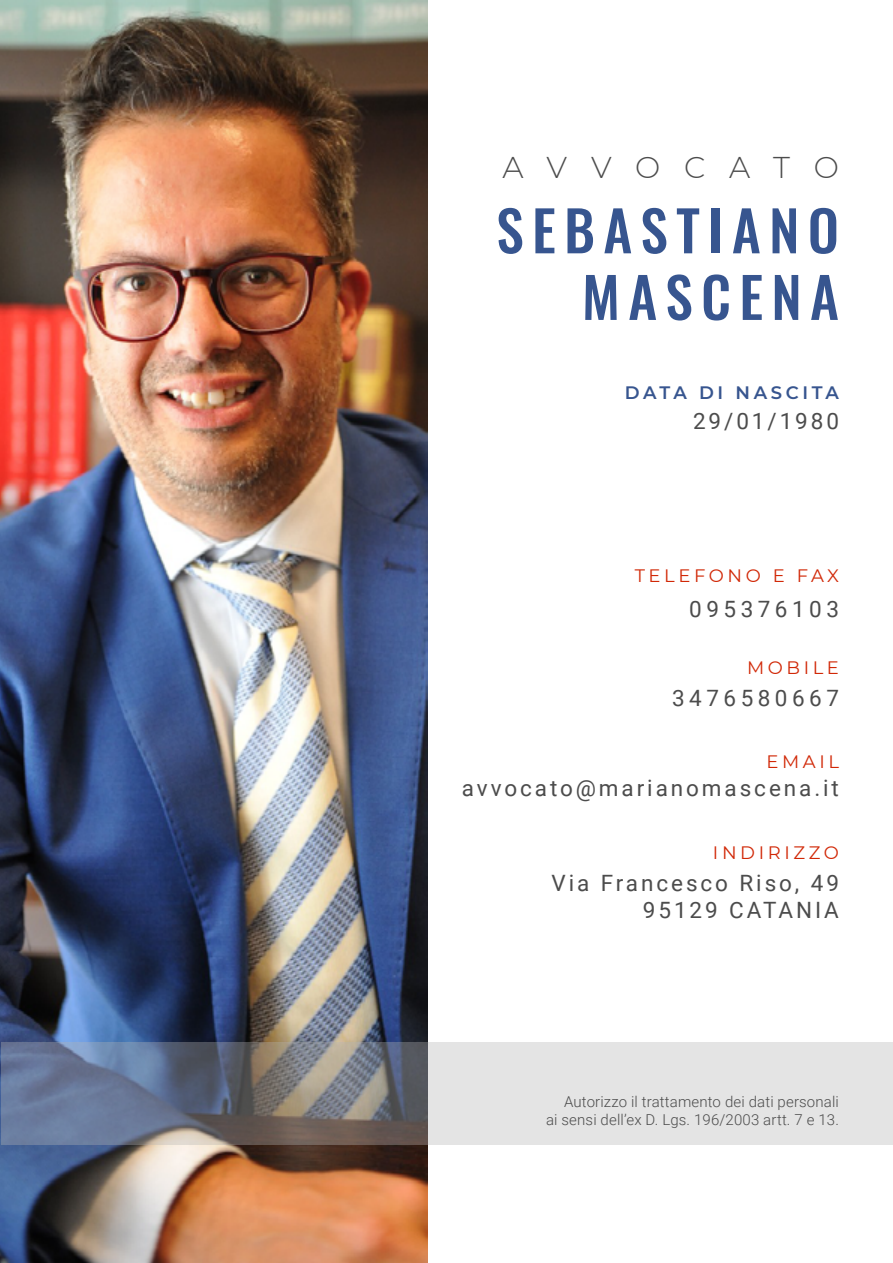
<style>
.page{position:relative;width:893px;height:1263px;background:#fff}
.page>*{position:absolute;margin:0;border:0;box-sizing:border-box;transform-origin:0 0}
.t1{font:500 55.5px "Oswald";letter-spacing:.15em;color:#37558f}
.t2{font:300 30px "Montserrat";letter-spacing:.78em;color:#4c4c4c}
.t3{font:22.5px "Roboto";letter-spacing:.13em;color:#4c4c4c}
.t4{font:22.5px "Roboto";letter-spacing:.2em;color:#4c4c4c}
.t5{font:18px "Montserrat";letter-spacing:.2em;color:#d12807}
.t6{font:600 18px "Montserrat";letter-spacing:.2em;color:#37558f}
.t7{font:300 15px "Roboto";letter-spacing:.01em;color:#4c4c4c}
</style>
<div class="page">
<img style="left:0;top:0;width:427px;height:1263px">
<svg style="left:1px;top:1043px;width:891px;height:102px;background:#abadb4"></svg>
<p class="t2" style="left:502px;top:147px;width:338px">AVVOCATO</p>
<p class="t1" style="left:496px;top:202px;width:344px">SEBASTIANO</p>
<p class="t1" style="left:582px;top:268px;width:258px">MASCENA</p>
<p class="t6" style="left:625px;top:380px;width:216px">DATA DI NASCITA</p>
<p class="t3" style="left:693px;top:406px;width:147px">29/01/1980</p>
<p class="t5" style="left:635px;top:563px;width:206px">TELEFONO E FAX</p>
<p class="t4" style="left:689px;top:593px;width:151px">095376103</p>
<p class="t5" style="left:747px;top:655px;width:93px">MOBILE</p>
<p class="t4" style="left:672px;top:683px;width:168px">3476580667</p>
<p class="t5" style="left:766px;top:749px;width:74px">EMAIL</p>
<p class="t3" style="left:462px;top:772px;width:378px">avvocato@marianomascena.it</p>
<p class="t5" style="left:713px;top:840px;width:127px">INDIRIZZO</p>
<p class="t3" style="left:551px;top:868px;width:289px">Via Francesco Riso, 49</p>
<p class="t3" style="left:643px;top:895px;width:198px">95129 CATANIA</p>
<p class="t7" style="left:564px;top:1091px;width:276px">Autorizzo il trattamento dei dati personali</p>
<p class="t7" style="left:546px;top:1109px;width:294px">ai sensi dell’ex D. Lgs. 196/2003 artt. 7 e 13.</p>
</div>
